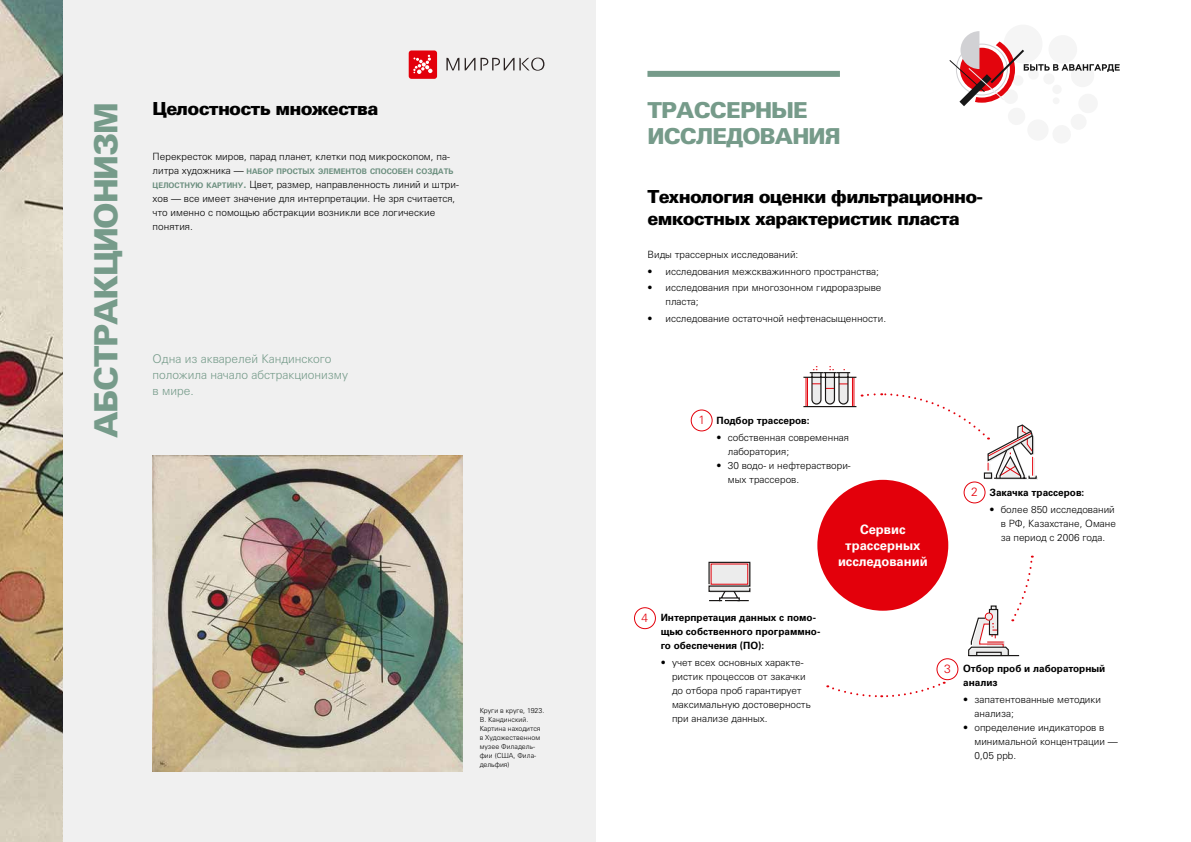
<style>
.page{position:relative;width:1191px;height:842px;background:#fff}
.page>*{position:absolute;margin:0;border:0;box-sizing:border-box;transform-origin:0 0}
.t1{font:900 32px "Univers LTCYR 75";letter-spacing:-.04em;color:#769b8a}
.t2{font:900 22px/26.4px "Univers LTCYR 75";letter-spacing:-.04em;color:#769b8a}
.t3{font:900 18px/21.6px "Univers LTCYR 75";letter-spacing:-.04em;color:#000}
.t4{font:700 13px/16px "Univers LTCYR 65";color:#fff;text-align:center}
.t5{font:300 12px/16px "Univers LTCYR 45";color:#769b8a}
.t6{font:300 12px "Univers LTCYR 45";color:#e3000b}
.t7{font:300 10px/14px "Univers LTCYR 45";color:#000}
.t8{font:700 10px/14px "Univers LTCYR 65";color:#000}
.t9{font:700 7.7px "Univers LTCYR 65";color:#6b8e7e}
.t10{font:300 7px/9px "Univers LTCYR 45";color:#000}
.s1{font-family:"Univers LTCYR 45";font-weight:300;font-size:10px;color:#000}
.s2{font-family:"Univers LTCYR 65";font-weight:700;font-size:7.7px;color:#6b8e7e}
.s3{font-family:"Univers LTCYR 65";font-weight:700;font-size:11px;color:#6b8e7e}
</style>
<div class="page">
<div style="left:0;top:0;width:595px;height:842px;background:#f0f0f0"></div>
<div style="left:1003px;top:25px;width:39px;height:38px;background:#f5f5f5;border-radius:50%"></div>
<svg style="left:949px;top:31px;width:170px;height:75px"></svg>
<div style="left:409px;top:50px;width:28px;height:29px;background:#e3000b;border-radius:3px"></div>
<svg style="left:413px;top:55px;width:19px;height:19px"></svg>
<svg style="left:446px;top:58px;width:98px;height:13px"></svg>
<div style="left:647px;top:71px;width:193px;height:6px;background:#769b8a"></div>
<svg style="left:708px;top:561px;width:43px;height:41px;background:#cbbcbd"></svg>
<svg style="left:803px;top:366px;width:234px;height:114px"></svg>
<div style="left:716px;top:417px;width:134px;height:94px;background:#fff"></div>
<div style="left:817px;top:480px;width:131px;height:131px;background:#e3000b;border-radius:50%"></div>
<svg style="left:968px;top:556px;width:65px;height:101px"></svg>
<svg style="left:827px;top:681px;width:117px;height:17px"></svg>
<div style="left:691px;top:410px;width:21px;height:21px;border:1px solid #e3000b;border-radius:50%"></div>
<div style="left:963px;top:482px;width:22px;height:21px;border:1px solid #e3000b;border-radius:50%"></div>
<div style="left:936px;top:658px;width:22px;height:22px;border:1px solid #e3000b;border-radius:50%"></div>
<div style="left:634px;top:607px;width:21px;height:22px;border:1px solid #e3000b;border-radius:50%"></div>
<img style="left:0;top:0;width:62px;height:842px">
<img style="left:153px;top:455px;width:310px;height:316px">
<h1 class="t1" style="left:84px;top:438px;width:338px;rotate:-90deg">АБСТРАКЦИОНИЗМ</h1>
<h3 class="t3" style="left:153px;top:97px;width:227px">Целостность множества</h3>
<p class="t7" style="left:153px;top:149px;width:299px">Перекресток миров, парад планет, клетки под микроскопом, па-</p>
<p class="t9" style="left:153px;top:166px;width:302px"><span class="s1">литра художника —</span> набор простых элементов способен создать</p>
<p class="t7" style="left:153px;top:177px;width:308px"><span class="s2">целостную картину</span><span class="s3">.</span> Цвет, размер, направленность линий и штри&shy;хов — все имеет значение для интерпретации. Не зря считается, что именно с помощью абстракции возникли все логические понятия.</p>
<p class="t5" style="left:153px;top:350px;width:197px">Одна из акварелей Кандинского положила начало абстракционизму в мире.</p>
<p class="t10" style="left:480px;top:706px;width:66px">Круги в круге, 1923.<br>В. Кандинский.<br>Картина находится в Художественном музее Филадель&shy;фии (США, Фила&shy;дельфия)</p>
<h2 class="t2" style="left:647px;top:96px;width:195px">ТРАССЕРНЫЕ<br>ИССЛЕДОВАНИЯ</h2>
<h3 class="t3" style="left:647px;top:185px;width:337px">Технология оценки фильтрационно&shy;емкостных характеристик пласта</h3>
<p class="t7" style="left:647px;top:247px;width:152px">Виды трассерных исследований:</p>
<p class="t7" style="left:647px;top:264px;width:233px">• исследования межскважинного пространства;</p>
<p class="t7" style="left:665px;top:281px;width:217px;text-indent:-18px">• исследования при многозонном гидроразрыве пласта;</p>
<p class="t7" style="left:647px;top:311px;width:240px">• исследование остаточной нефтенасыщенности.</p>
<p class="t6" style="left:698px;top:412px;width:8px">1</p>
<p class="t8" style="left:716px;top:413px;width:95px">Подбор трассеров:</p>
<p class="t7" style="left:728px;top:430px;width:123px;text-indent:-11px">• собственная современная лаборатория;</p>
<p class="t7" style="left:728px;top:458px;width:124px;text-indent:-11px">• 30 водо- и нефтераствори&shy;мых трассеров.</p>
<h3 class="t4" style="left:838px;top:521px;width:91px">Сервис трассерных исследований</h3>
<p class="t6" style="left:971px;top:484px;width:8px">2</p>
<p class="t8" style="left:989px;top:485px;width:96px">Закачка трассеров:</p>
<p class="t7" style="left:1000px;top:502px;width:117px;text-indent:-11px">• более 850 исследований в РФ, Казахстане, Омане за период с 2006 года.</p>
<p class="t6" style="left:641px;top:610px;width:8px">4</p>
<p class="t8" style="left:660px;top:610px;width:161px">Интерпретация данных с помо&shy;щью собственного программно&shy;го обеспечения (ПО):</p>
<p class="t7" style="left:672px;top:655px;width:140px;text-indent:-11px">• учет всех основных характе&shy;ристик процессов от закачки до отбора проб гарантирует максимальную достоверность при анализе данных.</p>
<p class="t6" style="left:944px;top:661px;width:8px">3</p>
<p class="t8" style="left:963px;top:661px;width:144px">Отбор проб и лабораторный анализ</p>
<p class="t7" style="left:974px;top:692px;width:128px;text-indent:-11px">• запатентованные методики анализа;</p>
<p class="t7" style="left:974px;top:720px;width:145px;text-indent:-11px">• определение индикаторов в минимальной концентрации —<br>0,05 ppb.</p>
</div>
